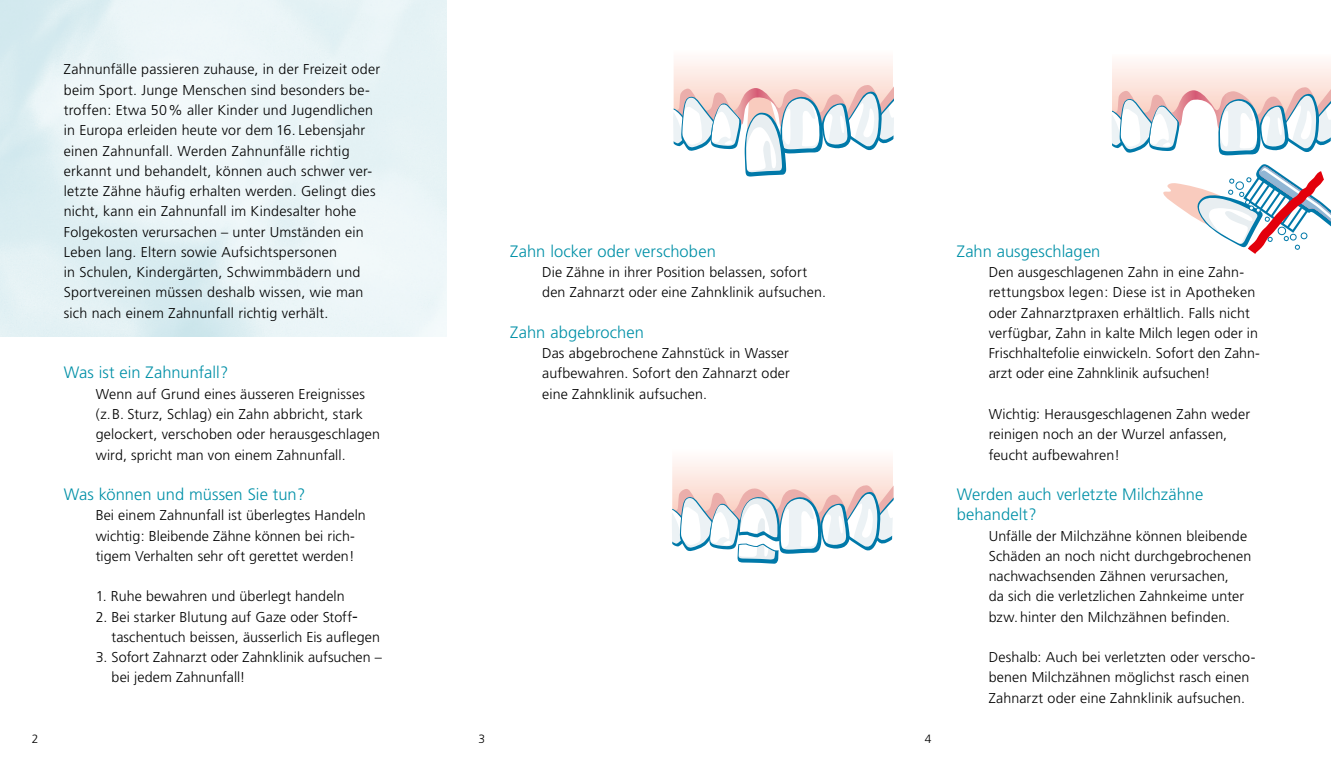
<style>
.page{position:relative;width:1331px;height:766px;background:#fff}
.page>*{position:absolute;margin:0;border:0;box-sizing:border-box;transform-origin:0 0}
.t1{font:300 16.5px/20.2px "Frutiger LT Std";letter-spacing:.005em;color:#0090a7}
.t2{font:300 14.25px/20.2px "Frutiger LT Std";letter-spacing:.01em;color:#000}
.t3{font:300 12px "Frutiger LT Std";color:#000}
</style>
<div class="page">
<svg style="left:1112px;top:62px;width:219px;height:93px"></svg>
<svg style="left:672px;top:460px;width:221px;height:103px"></svg>
<svg style="left:673px;top:60px;width:220px;height:117px"></svg>
<svg style="left:1163px;top:164px;width:168px;height:90px"></svg>
<p class="t2" style="left:64px;top:60px;width:318px">Zahnunfälle passieren zuhause, in der Freizeit oder beim Sport. Junge Menschen sind besonders be&shy;troffen: Etwa 50% aller Kinder und Jugendlichen in Europa erleiden heute vor dem 16. Lebensjahr einen Zahnunfall. Werden Zahnunfälle richtig erkannt und behandelt, können auch schwer ver&shy;letzte Zähne häufig erhalten werden. Gelingt dies nicht, kann ein Zahnunfall im Kindesalter hohe Folgekosten verursachen – unter Umständen ein Leben lang. Eltern sowie Aufsichtspersonen<br>in Schulen, Kindergärten, Schwimmbädern und Sportvereinen müssen deshalb wissen, wie man sich nach einem Zahnunfall richtig verhält.</p>
<p class="t1" style="left:64px;top:363px;width:166px">Was ist ein Zahnunfall?</p>
<p class="t2" style="left:96px;top:384px;width:286px">Wenn auf Grund eines äusseren Ereignisses (z.B. Sturz, Schlag) ein Zahn abbricht, stark gelockert, verschoben oder herausgeschlagen wird, spricht man von einem Zahnunfall.</p>
<p class="t1" style="left:64px;top:484px;width:243px">Was können und müssen Sie tun?</p>
<p class="t2" style="left:96px;top:505px;width:272px">Bei einem Zahnunfall ist überlegtes Handeln wichtig: Bleibende Zähne können bei rich&shy;tigem Verhalten sehr oft gerettet werden!</p>
<p class="t2" style="left:96px;top:586px;width:251px">1. Ruhe bewahren und überlegt handeln</p>
<p class="t2" style="left:111px;top:606px;width:270px;text-indent:-16px">2. Bei starker Blutung auf Gaze oder Stoff&shy;taschentuch beissen, äusserlich Eis auflegen</p>
<p class="t2" style="left:112px;top:647px;width:272px;text-indent:-16px">3. Sofort Zahnarzt oder Zahnklinik aufsuchen – bei jedem Zahnunfall!</p>
<p class="t3" style="left:32px;top:732px;width:8px">2</p>
<p class="t3" style="left:478px;top:732px;width:8px">3</p>
<p class="t1" style="left:510px;top:241px;width:207px">Zahn locker oder verschoben</p>
<p class="t2" style="left:542px;top:262px;width:285px">Die Zähne in ihrer Position belassen, sofort den Zahnarzt oder eine Zahnklinik aufsuchen.</p>
<p class="t1" style="left:510px;top:322px;width:135px">Zahn abgebrochen</p>
<p class="t2" style="left:542px;top:343px;width:249px;text-align:justify">Das abgebrochene Zahnstück in Wasser aufbewahren. Sofort den Zahnarzt oder eine Zahnklinik aufsuchen.</p>
<p class="t3" style="left:925px;top:732px;width:8px">4</p>
<p class="t1" style="left:957px;top:241px;width:145px">Zahn ausgeschlagen</p>
<p class="t2" style="left:989px;top:262px;width:273px">Den ausgeschlagenen Zahn in eine Zahn&shy;rettungsbox legen: Diese ist in Apotheken oder Zahnarztpraxen erhältlich. Falls nicht verfügbar, Zahn in kalte Milch legen oder in Frischhaltefolie einwickeln. Sofort den Zahn&shy;arzt oder eine Zahnklinik aufsuchen!</p>
<p class="t2" style="left:989px;top:404px;width:263px">Wichtig: Herausgeschlagenen Zahn weder reinigen noch an der Wurzel anfassen, feucht aufbewahren!</p>
<p class="t1" style="left:957px;top:484px;width:248px">Werden auch verletzte Milchzähne behandelt?</p>
<p class="t2" style="left:989px;top:525px;width:264px">Unfälle der Milchzähne können bleibende Schäden an noch nicht durchgebrochenen nachwachsenden Zähnen verursachen,<br>da sich die verletzlichen Zahnkeime unter bzw. hinter den Milchzähnen befinden.</p>
<p class="t2" style="left:989px;top:647px;width:268px">Deshalb: Auch bei verletzten oder verscho&shy;benen Milchzähnen möglichst rasch einen<br>Zahnarzt oder eine Zahnklinik aufsuchen.</p>
</div>
